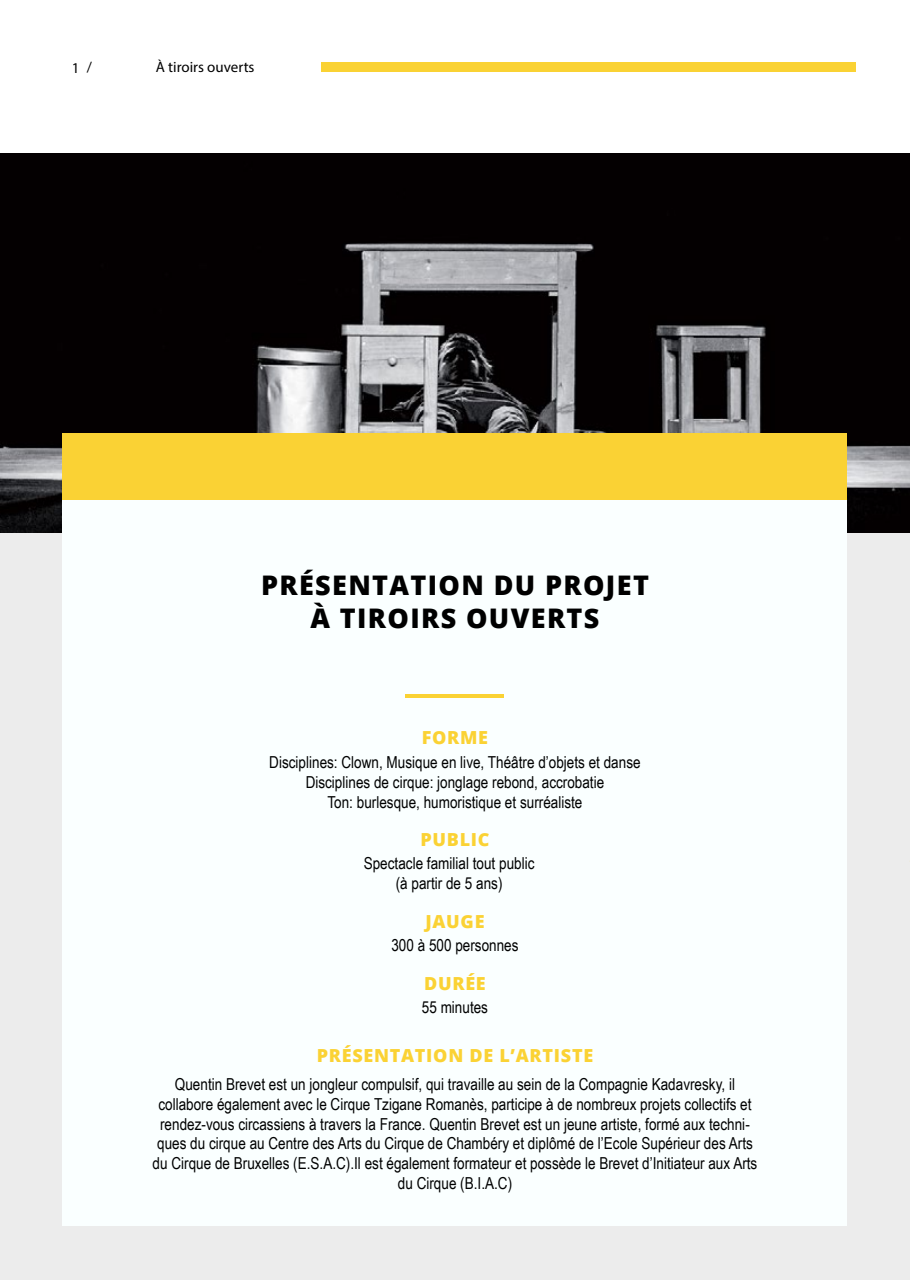
<style>
.page{position:relative;width:910px;height:1280px;background:#fff}
.page>*{position:absolute;margin:0;border:0;box-sizing:border-box;transform-origin:0 0}
.t1{font:800 27px/32.4px "Open Sans";letter-spacing:.05em;color:#000;text-align:center}
.t2{font:800 18px "Open Sans";letter-spacing:.04em;color:#fad234}
.t3{font:16.5px/19.8px "Arial Narrow";color:#000;text-align:center}
.t4{font:15px "Myriad Pro";color:#000}
</style>
<div class="page">
<div style="left:321px;top:63px;width:535px;height:9px;background:#fad234"></div>
<div style="left:0;top:533px;width:910px;height:747px;background:#ececec"></div>
<img style="left:0;top:154px;width:910px;height:379px">
<div style="left:63px;top:434px;width:784px;height:792px;background:#faffff"></div>
<div style="left:63px;top:433px;width:784px;height:67px;background:#fad234"></div>
<hr style="left:406px;top:694px;width:98px;height:4px;background:#fad234">
<p class="t4" style="left:72px;top:59px;width:9px">1</p>
<p class="t4" style="left:156px;top:58px;width:100px">À tiroirs ouverts</p>
<p class="t4" style="left:87px;top:58px;width:7px">/</p>
<h1 class="t1" style="left:261px;top:568px;width:389px">PRÉSENTATION DU PROJET<br>À TIROIRS OUVERTS</h1>
<p class="t2" style="left:422px;top:723px;width:68px">FORME</p>
<p class="t3" style="left:269px;top:752px;width:373px">Disciplines: Clown, Musique en live, Théâtre d’objets et danse<br>Disciplines de cirque: jonglage rebond, accrobatie<br>Ton: burlesque, humoristique et surréaliste</p>
<p class="t2" style="left:420px;top:826px;width:71px">PUBLIC</p>
<p class="t3" style="left:364px;top:852px;width:172px">Spectacle familial tout public (à partir de 5 ans)</p>
<p class="t2" style="left:425px;top:908px;width:61px">JAUGE</p>
<p class="t3" style="left:391px;top:934px;width:129px">300 à 500 personnes</p>
<p class="t2" style="left:424px;top:970px;width:63px">DURÉE</p>
<p class="t3" style="left:422px;top:996px;width:68px">55 minutes</p>
<p class="t2" style="left:317px;top:1042px;width:278px">PRÉSENTATION DE L’ARTISTE</p>
<p class="t3" style="left:153px;top:1074px;width:606px">Quentin Brevet est un jongleur compulsif, qui travaille au sein de la Compagnie Kadavresky, il collabore également avec le Cirque Tzigane Romanès, participe à de nombreux projets collectifs et rendez-vous circassiens à travers la France. Quentin Brevet est un jeune artiste, formé aux techni&shy;ques du cirque au Centre des Arts du Cirque de Chambéry et diplômé de l’Ecole Supérieur des Arts du Cirque de Bruxelles (E.S.A.C).Il est également formateur et possède le Brevet d’Initiateur aux Arts du Cirque (B.I.A.C)</p>
</div>
